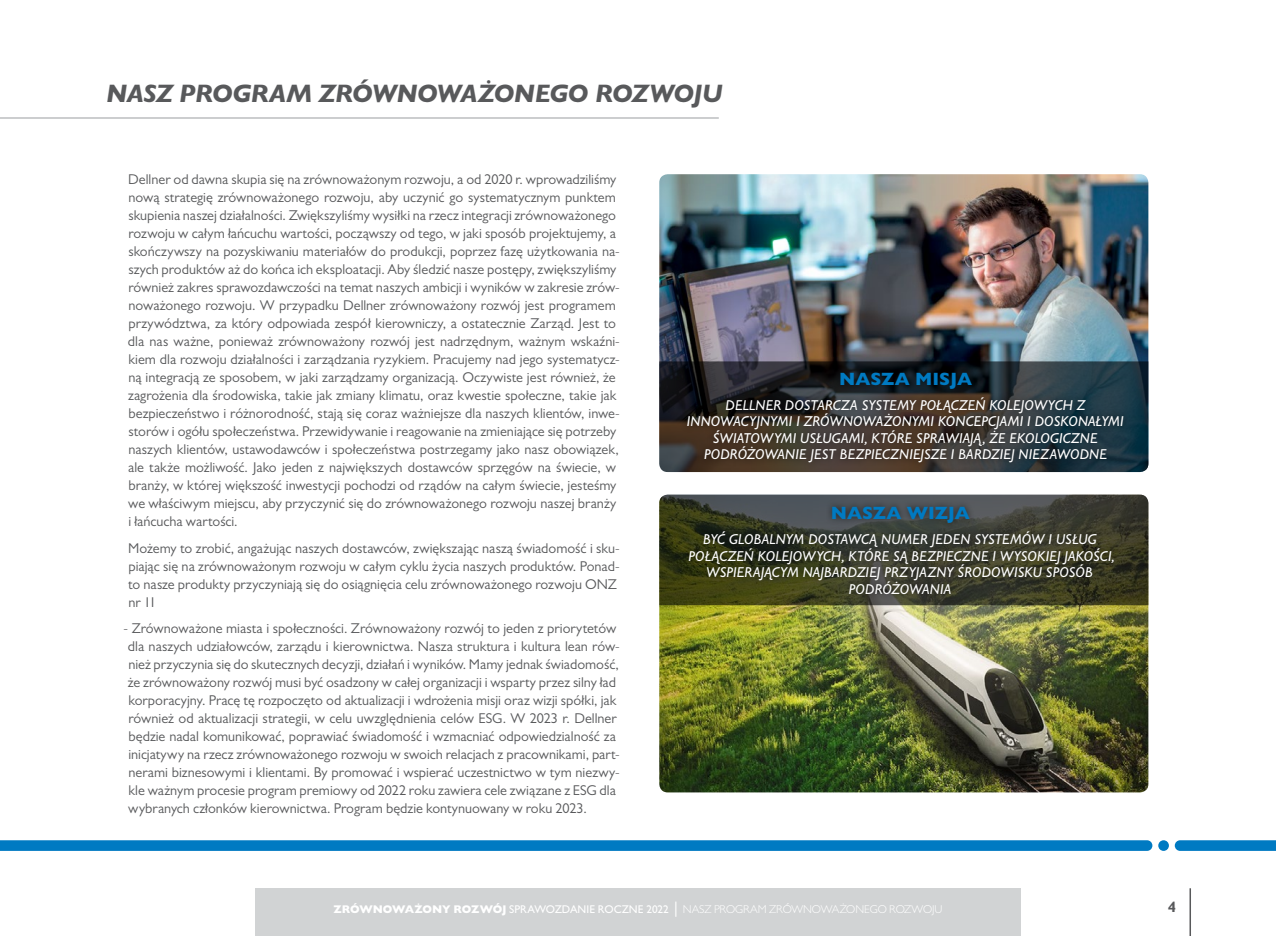
<style>
.page{position:relative;width:1276px;height:936px;background:#fff}
.page>*{position:absolute;margin:0;border:0;box-sizing:border-box;transform-origin:0 0}
.t1{font:italic 800 25.5px "Gill Sans MT Pro";letter-spacing:-.03em;color:#58595b}
.t2{font:800 18px "Gill Sans MT Pro";letter-spacing:-.005em;color:#007ac2}
.t3{font:700 15px "Gill Sans MT Pro";color:#58595b}
.t4{font:italic 500 14.4px/16.5px "Gill Sans MT Pro";letter-spacing:.015em;color:#fff;text-align:center}
.t5{font:14.25px/18px "Gill Sans MT Pro";color:#58595b}
.t6{font:300 11.4px "Gill Sans MT Pro";letter-spacing:-.005em;color:#fff}
.s1{font-weight:800;font-size:11.25px}
.s2{font-weight:500;font-size:11.25px}
.s3{font-weight:400;font-size:16.5px}
</style>
<div class="page">
<div style="left:255px;top:888px;width:765px;height:47px;background:#d1d3d4"></div>
<hr style="left:1189px;top:888px;width:2px;height:47px;background:#58595b">
<div style="left:1158px;top:840px;width:11px;height:10px;background:#007ac2;border-radius:50%"></div>
<svg style="left:1174px;top:840px;width:102px;height:10px"></svg>
<svg style="left:0;top:840px;width:1152px;height:10px;background:#067dc3"></svg>
<hr style="left:0;top:117px;width:719px;height:2px;background:#bcbec0">
<img style="left:659px;top:174px;width:489px;height:187px">
<img style="left:659px;top:605px;width:489px;height:187px">
<svg style="left:659px;top:361px;width:489px;height:111px;background:#252e34"></svg>
<svg style="left:659px;top:494px;width:489px;height:111px;background:#424430"></svg>
<div style="left:680px;top:365px;width:450px;height:105px;background:#000;opacity:.6"></div>
<div style="left:682px;top:500px;width:438px;height:100px;background:#000;opacity:.6"></div>
<h1 class="t1" style="left:106px;top:79px;width:618px">NASZ PROGRAM ZRÓWNOWAŻONEGO ROZWOJU</h1>
<p class="t5" style="left:128px;top:170px;width:493px">Dellner od dawna skupia się na zrównoważonym rozwoju, a od 2020 r. wprowadziliśmy nową strategię zrównoważonego rozwoju, aby uczynić go systematycznym punktem skupienia naszej działalności. Zwiększyliśmy wysiłki na rzecz integracji zrównoważonego rozwoju w całym łańcuchu wartości, począwszy od tego, w jaki sposób projektujemy, a skończywszy na pozyskiwaniu materiałów do produkcji, poprzez fazę użytkowania na&shy;szych produktów aż do końca ich eksploatacji. Aby śledzić nasze postępy, zwiększyliśmy również zakres sprawozdawczości na temat naszych ambicji i wyników w zakresie zrów&shy;noważonego rozwoju. W przypadku Dellner zrównoważony rozwój jest programem przywództwa, za który odpowiada zespół kierowniczy, a ostatecznie Zarząd. Jest to dla nas ważne, ponieważ zrównoważony rozwój jest nadrzędnym, ważnym wskaźni&shy;kiem dla rozwoju działalności i zarządzania ryzykiem. Pracujemy nad jego systematycz&shy;ną integracją ze sposobem, w jaki zarządzamy organizacją. Oczywiste jest również, że zagrożenia dla środowiska, takie jak zmiany klimatu, oraz kwestie społeczne, takie jak bezpieczeństwo i różnorodność, stają się coraz ważniejsze dla naszych klientów, inwe&shy;storów i ogółu społeczeństwa. Przewidywanie i reagowanie na zmieniające się potrzeby naszych klientów, ustawodawców i społeczeństwa postrzegamy jako nasz obowiązek, ale także możliwość. Jako jeden z największych dostawców sprzęgów na świecie, w branży, w której większość inwestycji pochodzi od rządów na całym świecie, jesteśmy we właściwym miejscu, aby przyczynić się do zrównoważonego rozwoju naszej branży i łańcucha wartości.</p>
<p class="t5" style="left:128px;top:538px;width:493px">Możemy to zrobić, angażując naszych dostawców, zwiększając naszą świadomość i sku&shy;piając się na zrównoważonym rozwoju w całym cyklu życia naszych produktów. Ponad&shy;to nasze produkty przyczyniają się do osiągnięcia celu zrównoważonego rozwoju ONZ nr 11</p>
<p class="t5" style="left:128px;top:619px;width:493px;text-indent:-4px">- Zrównoważone miasta i społeczności. Zrównoważony rozwój to jeden z priorytetów dla naszych udziałowców, zarządu i kierownictwa. Nasza struktura i kultura lean rów&shy;nież przyczynia się do skutecznych decyzji, działań i wyników. Mamy jednak świadomość, że zrównoważony rozwój musi być osadzony w całej organizacji i wsparty przez silny ład korporacyjny. Pracę tę rozpoczęto od aktualizacji i wdrożenia misji oraz wizji spółki, jak również od aktualizacji strategii, w celu uwzględnienia celów ESG. W 2023 r. Dellner będzie nadal komunikować, poprawiać świadomość i wzmacniać odpowiedzialność za inicjatywy na rzecz zrównoważonego rozwoju w swoich relacjach z pracownikami, part&shy;nerami biznesowymi i klientami. By promować i wspierać uczestnictwo w tym niezwy&shy;kle ważnym procesie program premiowy od 2022 roku zawiera cele związane z ESG dla wybranych członków kierownictwa. Program będzie kontynuowany w roku 2023.</p>
<p class="t2" style="left:839px;top:368px;width:134px">NASZA MISJA</p>
<p class="t4" style="left:687px;top:396px;width:438px">DELLNER DOSTARCZA SYSTEMY POŁĄCZEŃ KOLEJOWYCH Z INNOWACYJNYMI I ZRÓWNOWAŻONYMI KONCEPCJAMI I DOSKONAŁYMI ŚWIATOWYMI USŁUGAMI, KTÓRE SPRAWIAJĄ, ŻE EKOLOGICZNE PODRÓŻOWANIE JEST BEZPIECZNIEJSZE I BARDZIEJ NIEZAWODNE</p>
<p class="t2" style="left:831px;top:502px;width:140px">NASZA WIZJA</p>
<p class="t4" style="left:688px;top:531px;width:428px">BYĆ GLOBALNYM DOSTAWCĄ NUMER JEDEN SYSTEMÓW I USŁUG POŁĄCZEŃ KOLEJOWYCH, KTÓRE SĄ BEZPIECZNE I WYSOKIEJ JAKOŚCI, WSPIERAJĄCYM NAJBARDZIEJ PRZYJAZNY ŚRODOWISKU SPOSÓB PODRÓŻOWANIA</p>
<p class="t6" style="left:333px;top:902px;width:610px"><span class="s1">ZRÓWNOWAŻONY ROZWÓJ</span> <span class="s2">SPRAWOZDANIE ROCZNE 2022</span> <span class="s3">|</span> NASZ PROGRAM ZRÓWNOWAŻONEGO ROZWOJU</p>
<p class="t3" style="left:1168px;top:897px;width:10px">4</p>
</div>
